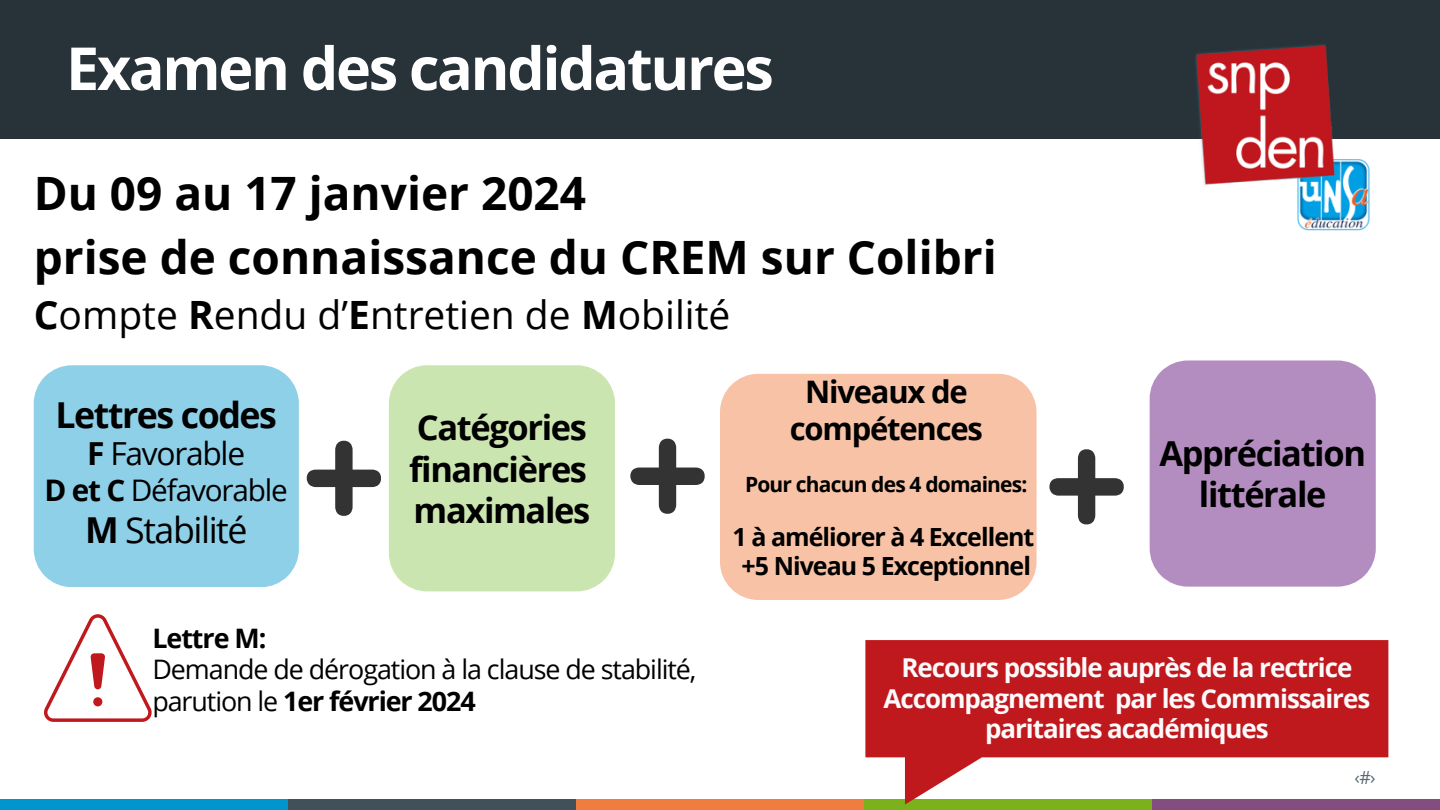
<style>
.page{position:relative;width:1440px;height:810px;background:#fff}
.page>*{position:absolute;margin:0;border:0;box-sizing:border-box;transform-origin:0 0}
.t1{font:700 59.4px "Open Sans";letter-spacing:-.04em;color:#fff}
.t2{font:700 46px "Open Sans";color:#000}
.t3{font:39px "Open Sans";color:#000}
.t4{font:700 35.7px "Open Sans";letter-spacing:-.04em;color:#000}
.t5{font:35.7px "Open Sans";letter-spacing:-.04em;color:#000}
.t6{font:700 34.4px/41.2px "Open Sans";letter-spacing:-.04em;color:#000}
.t7{font:31.7px "Open Sans";letter-spacing:-.04em;color:#000}
.t8{font:700 31px/36.8px "Open Sans";letter-spacing:-.04em;color:#000;text-align:center}
.t9{font:29.7px "Open Sans";letter-spacing:-.04em;color:#000}
.t10{font:26.9px "Open Sans";letter-spacing:-.04em;color:#000}
.t11{font:700 26.9px "Open Sans";letter-spacing:-.04em;color:#000}
.t12{font:700 26px/30.8px "Open Sans";letter-spacing:-.04em;color:#fcfafb;text-align:center}
.t13{font:700 25px "Open Sans";letter-spacing:-.04em;color:#000}
.t14{font:700 21px "Open Sans";letter-spacing:-.04em;color:#000}
.t15{font:18px "Open Sans";color:#576973}
.s1{font-weight:700}
.s2{font-weight:400}
</style>
<div class="page">
<div style="left:0;top:0;width:1440px;height:138px;background:#273339"></div>
<div style="left:0;top:799px;width:288px;height:11px;background:#0095cd"></div>
<div style="left:288px;top:799px;width:288px;height:11px;background:#40515a"></div>
<div style="left:576px;top:799px;width:289px;height:11px;background:#f17c3f"></div>
<div style="left:865px;top:799px;width:288px;height:11px;background:#7bb21b"></div>
<div style="left:1153px;top:799px;width:287px;height:11px;background:#814e7e"></div>
<img style="left:1191px;top:44px;width:205px;height:187px">
<div style="left:34px;top:365px;width:265px;height:222px;background:#8fd0e9"></div>
<div style="left:389px;top:365px;width:226px;height:226px;background:#cae5b0"></div>
<div style="left:1150px;top:360px;width:226px;height:227px;background:#b48dc0"></div>
<div style="left:720px;top:374px;width:317px;height:226px;background:#f8c2a6;border-radius:38px"></div>
<svg style="left:44px;top:614px;width:108px;height:108px"></svg>
<svg style="left:865px;top:640px;width:523px;height:165px;fill:#bf191e"></svg>
<svg style="left:307px;top:441px;width:74px;height:75px"></svg>
<svg style="left:630px;top:439px;width:75px;height:75px"></svg>
<svg style="left:1049px;top:449px;width:75px;height:75px"></svg>
<p class="t1" style="left:66px;top:27px;width:709px">Examen des candidatures</p>
<p class="t2" style="left:34px;top:161px;width:554px">Du 09 au 17 janvier 2024</p>
<p class="t2" style="left:34px;top:225px;width:965px">prise de connaissance du CREM sur Colibri</p>
<p class="t3" style="left:34px;top:288px;width:698px"><span class="s1">C</span>ompte <span class="s1">R</span>endu d’<span class="s1">E</span>ntretien de <span class="s1">M</span>obilité</p>
<p class="t4" style="left:56px;top:390px;width:223px">Lettres codes</p>
<p class="t7" style="left:87px;top:431px;width:159px"><span class="s1">F</span> Favorable</p>
<p class="t9" style="left:45px;top:469px;width:245px"><span class="s1">D et C</span> Défavorable</p>
<p class="t5" style="left:85px;top:505px;width:164px"><span class="s1">M</span> Stabilité</p>
<p class="t6" style="left:417px;top:406px;width:172px">Catégories</p>
<p class="t6" style="left:409px;top:448px;width:183px">financières maximales</p>
<p class="t8" style="left:790px;top:373px;width:195px">Niveaux de compétences</p>
<p class="t14" style="left:745px;top:469px;width:284px">Pour chacun des 4 domaines:</p>
<p class="t13" style="left:733px;top:519px;width:303px">1 à améliorer à 4 Excellent</p>
<p class="t13" style="left:742px;top:548px;width:291px">+5 Niveau 5 Exceptionnel</p>
<p class="t6" style="left:1159px;top:432px;width:208px;text-align:center">Appréciation littérale</p>
<p class="t11" style="left:152px;top:619px;width:115px">Lettre M:</p>
<p class="t10" style="left:152px;top:651px;width:546px">Demande de dérogation à la clause de stabilité,</p>
<p class="t11" style="left:152px;top:682px;width:325px"><span class="s2">parution le</span> 1er février 2024</p>
<p class="t12" style="left:901px;top:651px;width:453px">Recours possible auprès de la rectrice</p>
<p class="t12" style="left:883px;top:682px;width:488px">Accompagnement par les Commissaires paritaires académiques</p>
<p class="t15" style="left:1355px;top:765px;width:23px">‹#›</p>
</div>
